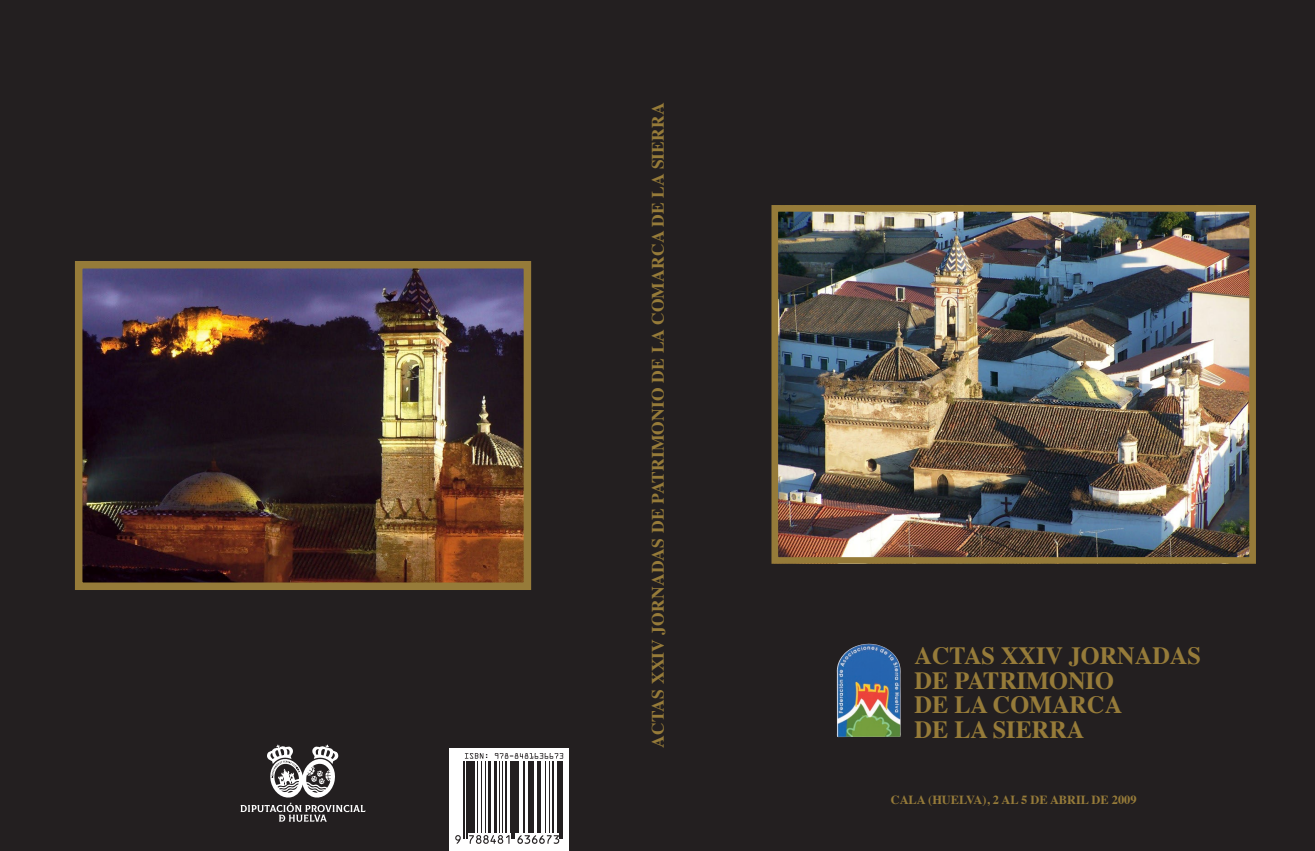
<style>
.page{position:relative;width:1315px;height:851px;background:#fff}
.page>*{position:absolute;margin:0;border:0;box-sizing:border-box;transform-origin:0 0}
.t1{font:700 24.75px "Times";color:#967b39}
.t2{font:700 17.5px "Times";letter-spacing:.01em;color:#967b39}
.t3{font:700 12.38px "Times";color:#967b39}
</style>
<div class="page">
<div style="left:0;top:0;width:1315px;height:850px;background:#231f20"></div>
<img style="left:837px;top:643px;width:64px;height:94px">
<img style="left:84px;top:270px;width:438px;height:311px">
<div style="left:75px;top:261px;width:456px;height:329px;border:8px solid #967b39"></div>
<svg style="left:449px;top:748px;width:120px;height:102px;fill:#fff"></svg>
<img style="left:779px;top:213px;width:469px;height:342px">
<div style="left:771px;top:205px;width:485px;height:358px;border:7px solid #967b39"></div>
<svg style="left:240px;top:744px;width:125px;height:77px"></svg>
<svg style="left:465px;top:753px;width:22px;height:5px"></svg>
<svg style="left:495px;top:753px;width:68px;height:5px"></svg>
<svg style="left:455px;top:834px;width:6px;height:9px"></svg>
<hr style="left:464px;top:761px;width:1px;height:77px;background:#231f20">
<hr style="left:466px;top:761px;width:1px;height:77px;background:#231f20">
<hr style="left:468px;top:761px;width:3px;height:72px;background:#231f20">
<hr style="left:472px;top:761px;width:2px;height:72px;background:#231f20">
<hr style="left:477px;top:761px;width:1px;height:72px;background:#231f20">
<hr style="left:480px;top:761px;width:1px;height:72px;background:#231f20">
<hr style="left:485px;top:761px;width:1px;height:72px;background:#231f20">
<hr style="left:488px;top:761px;width:1px;height:72px;background:#231f20">
<hr style="left:490px;top:761px;width:1px;height:72px;background:#231f20">
<hr style="left:494px;top:761px;width:2px;height:72px;background:#231f20">
<hr style="left:499px;top:761px;width:1px;height:72px;background:#231f20">
<hr style="left:502px;top:761px;width:1px;height:72px;background:#231f20">
<svg style="left:469px;top:834px;width:40px;height:9px"></svg>
<hr style="left:505px;top:761px;width:2px;height:72px;background:#231f20">
<hr style="left:509px;top:761px;width:1px;height:72px;background:#231f20">
<hr style="left:511px;top:761px;width:1px;height:77px;background:#231f20">
<hr style="left:514px;top:761px;width:1px;height:77px;background:#231f20">
<hr style="left:516px;top:761px;width:1px;height:72px;background:#231f20">
<hr style="left:518px;top:761px;width:1px;height:72px;background:#231f20">
<hr style="left:523px;top:761px;width:1px;height:72px;background:#231f20">
<hr style="left:528px;top:761px;width:1px;height:72px;background:#231f20">
<hr style="left:530px;top:761px;width:1px;height:72px;background:#231f20">
<hr style="left:532px;top:761px;width:1px;height:72px;background:#231f20">
<hr style="left:537px;top:761px;width:1px;height:72px;background:#231f20">
<hr style="left:539px;top:761px;width:1px;height:72px;background:#231f20">
<hr style="left:545px;top:761px;width:1px;height:72px;background:#231f20">
<hr style="left:549px;top:761px;width:1px;height:72px;background:#231f20">
<svg style="left:517px;top:835px;width:42px;height:8px"></svg>
<hr style="left:552px;top:761px;width:1px;height:72px;background:#231f20">
<hr style="left:557px;top:761px;width:1px;height:72px;background:#231f20">
<hr style="left:559px;top:761px;width:1px;height:77px;background:#231f20">
<hr style="left:561px;top:761px;width:1px;height:77px;background:#231f20">
<p class="t2" style="left:641px;top:747px;width:646px;rotate:-90deg">ACTAS XXIV JORNADAS DE PATRIMONIO DE LA COMARCA DE LA SIERRA</p>
<p class="t1" style="left:914px;top:631px;width:288px">ACTAS XXIV JORNADAS</p>
<p class="t1" style="left:914px;top:656px;width:201px">DE PATRIMONIO</p>
<p class="t1" style="left:914px;top:681px;width:209px">DE LA COMARCA</p>
<p class="t1" style="left:914px;top:706px;width:171px">DE LA SIERRA</p>
<p class="t3" style="left:890px;top:787px;width:247px">CALA (HUELVA), 2 AL 5 DE ABRIL DE 2009</p>
</div>
